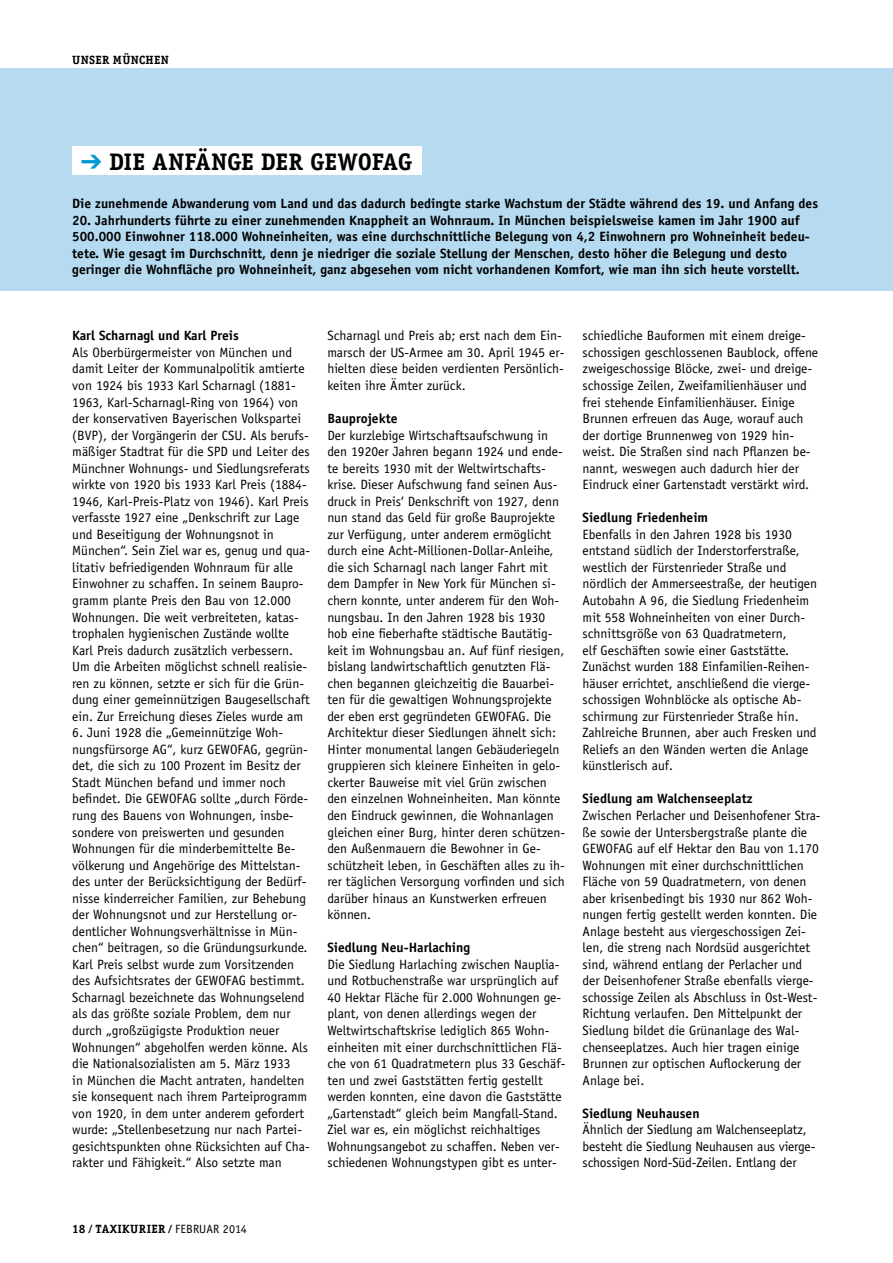
<style>
.page{position:relative;width:893px;height:1263px;background:#fff}
.page>*{position:absolute;margin:0;border:0;box-sizing:border-box;transform-origin:0 0}
.t1{font:700 24px "Officina Serif";letter-spacing:-.01em;color:#000}
.t2{font:13.5px/16.5px "Officina Sans";color:#000}
.t3{font:700 13.5px/16.5px "Officina Sans";color:#000}
.t4{font:700 12px "Officina Serif";letter-spacing:.025em;color:#000}
.s1{color:#009acf}
.s2{font-family:"Officina Sans";font-weight:400}
</style>
<div class="page">
<div style="left:0;top:68px;width:893px;height:223px;background:#b6dbf0"></div>
<div style="left:72px;top:147px;width:350px;height:28px;background:#fff"></div>
<p class="t4" style="left:72px;top:52px;width:98px">UNSER MÜNCHEN</p>
<h1 class="t1" style="left:81px;top:146px;width:333px"><span class="s1">➔</span> DIE ANFÄNGE DER GEWOFAG</h1>
<p class="t3" style="left:72px;top:195px;width:747px">Die zunehmende Abwanderung vom Land und das dadurch bedingte starke Wachstum der Städte während des 19. und Anfang des</p>
<p class="t3" style="left:72px;top:212px;width:739px">20. Jahrhunderts führte zu einer zunehmenden Knappheit an Wohnraum. In München beispielsweise kamen im Jahr 1900 auf 500.000 Einwohner 118.000 Wohneinheiten, was eine durchschnittliche Belegung von 4,2 Einwohnern pro Wohneinheit bedeu&shy;tete. Wie gesagt im Durchschnitt, denn je niedriger die soziale Stellung der Menschen, desto höher die Belegung und desto geringer die Wohnfläche pro Wohneinheit, ganz abgesehen vom nicht vorhandenen Komfort, wie man ihn sich heute vorstellt.</p>
<p class="t3" style="left:72px;top:327px;width:168px">Karl Scharnagl und Karl Preis</p>
<p class="t2" style="left:72px;top:344px;width:239px">Als Oberbürgermeister von München und damit Leiter der Kommunalpolitik amtierte von 1924 bis 1933 Karl Scharnagl (1881- 1963, Karl-Scharnagl-Ring von 1964) von der konservativen Bayerischen Volkspartei (BVP), der Vorgängerin der CSU. Als berufs&shy;mäßiger Stadtrat für die SPD und Leiter des Münchner Wohnungs- und Siedlungsreferats wirkte von 1920 bis 1933 Karl Preis (1884- 1946, Karl-Preis-Platz von 1946). Karl Preis verfasste 1927 eine „Denkschrift zur Lage und Beseitigung der Wohnungsnot in München“. Sein Ziel war es, genug und qua&shy;litativ befriedigenden Wohnraum für alle Einwohner zu schaffen. In seinem Baupro&shy;gramm plante Preis den Bau von 12.000<br>Wohnungen. Die weit verbreiteten, katas&shy;trophalen hygienischen Zustände wollte Karl Preis dadurch zusätzlich verbessern.<br>Um die Arbeiten möglichst schnell realisie&shy;ren zu können, setzte er sich für die Grün&shy;dung einer gemeinnützigen Baugesellschaft ein. Zur Erreichung dieses Zieles wurde am</p>
<p class="t2" style="left:72px;top:724px;width:239px">6. Juni 1928 die „Gemeinnützige Woh&shy;nungsfürsorge AG“, kurz GEWOFAG, gegrün&shy;det, die sich zu 100 Prozent im Besitz der Stadt München befand und immer noch befindet. Die GEWOFAG sollte „durch Förde&shy;rung des Bauens von Wohnungen, insbe&shy;sondere von preiswerten und gesunden Wohnungen für die minderbemittelte Be&shy;völkerung und Angehörige des Mittelstan&shy;des unter der Berücksichtigung der Bedürf&shy;nisse kinderreicher Familien, zur Behebung der Wohnungsnot und zur Herstellung or&shy;dentlicher Wohnungsverhältnisse in Mün&shy;chen“ beitragen, so die Gründungsurkunde.<br>Karl Preis selbst wurde zum Vorsitzenden des Aufsichtsrates der GEWOFAG bestimmt.<br>Scharnagl bezeichnete das Wohnungselend als das größte soziale Problem, dem nur durch „großzügigste Produktion neuer Wohnungen“ abgeholfen werden könne. Als die Nationalsozialisten am 5. März 1933<br>in München die Macht antraten, handelten sie konsequent nach ihrem Parteiprogramm von 1920, in dem unter anderem gefordert wurde: „Stellenbesetzung nur nach Partei&shy;gesichtspunkten ohne Rücksichten auf Cha&shy;rakter und Fähigkeit.“ Also setzte man</p>
<p class="t2" style="left:327px;top:328px;width:239px">Scharnagl und Preis ab; erst nach dem Ein&shy;marsch der US-Armee am 30. April 1945 er&shy;hielten diese beiden verdienten Persönlich&shy;keiten ihre Ämter zurück.</p>
<p class="t3" style="left:327px;top:410px;width:72px">Bauprojekte</p>
<p class="t2" style="left:327px;top:427px;width:239px">Der kurzlebige Wirtschaftsaufschwung in den 1920er Jahren begann 1924 und ende&shy;te bereits 1930 mit der Weltwirtschafts&shy;krise. Dieser Aufschwung fand seinen Aus&shy;druck in Preis‘ Denkschrift von 1927, denn nun stand das Geld für große Bauprojekte zur Verfügung, unter anderem ermöglicht durch eine Acht-Millionen-Dollar-Anleihe, die sich Scharnagl nach langer Fahrt mit dem Dampfer in New York für München si&shy;chern konnte, unter anderem für den Woh&shy;nungsbau. In den Jahren 1928 bis 1930 hob eine fieberhafte städtische Bautätig&shy;keit im Wohnungsbau an. Auf fünf riesigen, bislang landwirtschaftlich genutzten Flä&shy;chen begannen gleichzeitig die Bauarbei&shy;ten für die gewaltigen Wohnungsprojekte der eben erst gegründeten GEWOFAG. Die Architektur dieser Siedlungen ähnelt sich:<br>Hinter monumental langen Gebäuderiegeln gruppieren sich kleinere Einheiten in gelo&shy;ckerter Bauweise mit viel Grün zwischen den einzelnen Wohneinheiten. Man könnte den Eindruck gewinnen, die Wohnanlagen gleichen einer Burg, hinter deren schützen&shy;den Außenmauern die Bewohner in Ge&shy;schützheit leben, in Geschäften alles zu ih&shy;rer täglichen Versorgung vorfinden und sich darüber hinaus an Kunstwerken erfreuen können.</p>
<p class="t3" style="left:327px;top:939px;width:144px">Siedlung Neu-Harlaching</p>
<p class="t2" style="left:327px;top:956px;width:240px">Die Siedlung Harlaching zwischen Nauplia&shy;und Rotbuchenstraße war ursprünglich auf 40 Hektar Fläche für 2.000 Wohnungen ge&shy;plant, von denen allerdings wegen der Weltwirtschaftskrise lediglich 865 Wohn&shy;einheiten mit einer durchschnittlichen Flä&shy;che von 61 Quadratmetern plus 33 Geschäf&shy;ten und zwei Gaststätten fertig gestellt werden konnten, eine davon die Gaststätte „Gartenstadt“ gleich beim Mangfall-Stand.<br>Ziel war es, ein möglichst reichhaltiges Wohnungsangebot zu schaffen. Neben ver&shy;schiedenen Wohnungstypen gibt es unter-</p>
<p class="t2" style="left:583px;top:328px;width:237px">schiedliche Bauformen mit einem dreige&shy;schossigen geschlossenen Baublock, offene zweigeschossige Blöcke, zwei- und dreige&shy;schossige Zeilen, Zweifamilienhäuser und frei stehende Einfamilienhäuser. Einige Brunnen erfreuen das Auge, worauf auch der dortige Brunnenweg von 1929 hin&shy;weist. Die Straßen sind nach Pflanzen be&shy;nannt, weswegen auch dadurch hier der Eindruck einer Gartenstadt verstärkt wird.</p>
<p class="t3" style="left:583px;top:509px;width:127px">Siedlung Friedenheim</p>
<p class="t2" style="left:583px;top:526px;width:236px">Ebenfalls in den Jahren 1928 bis 1930 entstand südlich der Inderstorferstraße, westlich der Fürstenrieder Straße und nördlich der Ammerseestraße, der heutigen Autobahn A 96, die Siedlung Friedenheim mit 558 Wohneinheiten von einer Durch&shy;schnittsgröße von 63 Quadratmetern,<br>elf Geschäften sowie einer Gaststätte.<br>Zunächst wurden 188 Einfamilien-Reihen&shy;häuser errichtet, anschließend die vierge&shy;schossigen Wohnblöcke als optische Ab&shy;schirmung zur Fürstenrieder Straße hin.<br>Zahlreiche Brunnen, aber auch Fresken und Reliefs an den Wänden werten die Anlage künstlerisch auf.</p>
<p class="t3" style="left:583px;top:790px;width:171px">Siedlung am Walchenseeplatz</p>
<p class="t2" style="left:583px;top:807px;width:240px">Zwischen Perlacher und Deisenhofener Stra&shy;ße sowie der Untersbergstraße plante die GEWOFAG auf elf Hektar den Bau von 1.170<br>Wohnungen mit einer durchschnittlichen Fläche von 59 Quadratmetern, von denen aber krisenbedingt bis 1930 nur 862 Woh&shy;nungen fertig gestellt werden konnten. Die Anlage besteht aus viergeschossigen Zei&shy;len, die streng nach Nordsüd ausgerichtet sind, während entlang der Perlacher und der Deisenhofener Straße ebenfalls vierge&shy;schossige Zeilen als Abschluss in Ost-West-Richtung verlaufen. Den Mittelpunkt der Siedlung bildet die Grünanlage des Wal&shy;chenseeplatzes. Auch hier tragen einige Brunnen zur optischen Auflockerung der Anlage bei.</p>
<p class="t3" style="left:583px;top:1105px;width:118px">Siedlung Neuhausen</p>
<p class="t2" style="left:583px;top:1121px;width:234px">Ähnlich der Siedlung am Walchenseeplatz, besteht die Siedlung Neuhausen aus vierge&shy;schossigen Nord-Süd-Zeilen. Entlang der</p>
<p class="t4" style="left:72px;top:1222px;width:176px">18 ⁄ TAXIKURIER ⁄ <span class="s2">FEBRUAR 2014</span></p>
</div>
